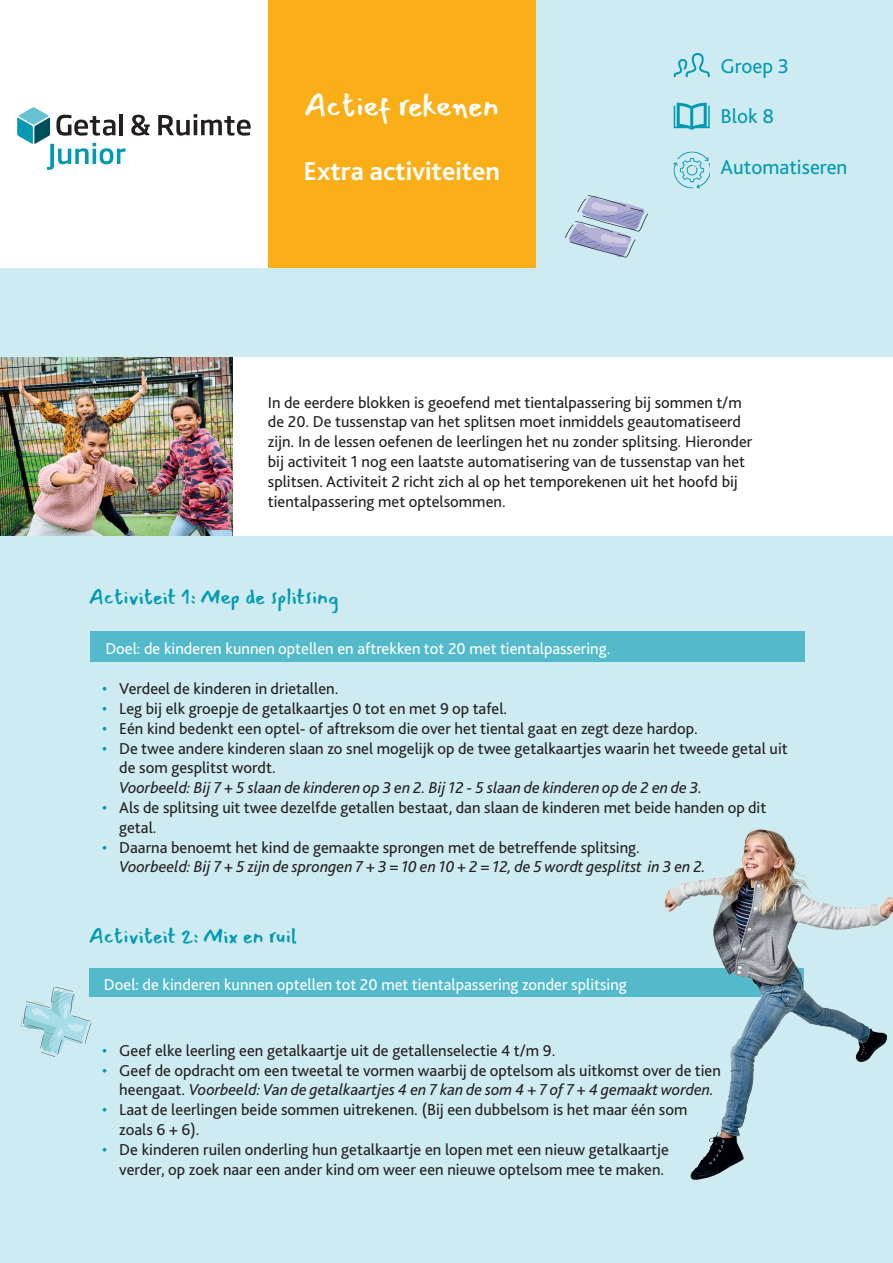
<style>
.page{position:relative;width:893px;height:1263px;background:#cdebf0}
.page>*{position:absolute;margin:0;border:0;box-sizing:border-box;transform-origin:0 0}
.t1{font:31.5px "Mansalva";color:#fff}
.t2{font:700 27px "Bliss 2";color:#fff}
.kop_blauw{font:21px "Mansalva";color:#029ab3}
.t3{font:21px "Bliss 2";color:#029ab3}
.platte_tekst{font:16.5px/19.8px "Bliss 2";color:#231f20}
.t4{font:italic 16.5px/19.8px "Bliss 2";color:#231f20}
.platte_tekst-2{font:16.5px "Bliss 2";color:#fff}
.s1{color:#029ab3}
.s2{font-style:italic}
.s3{font-style:normal;color:#029ab3}
.s4{font-style:normal}
</style>
<div class="page">
<div style="left:233px;top:357px;width:660px;height:178px;background:#fff"></div>
<div style="left:0;top:0;width:268px;height:268px;background:#fff"></div>
<svg style="left:158px;top:114px;width:93px;height:22px"></svg>
<svg style="left:131px;top:115px;width:19px;height:21px"></svg>
<svg style="left:17px;top:107px;width:108px;height:63px"></svg>
<div style="left:268px;top:0;width:268px;height:268px;background:#faaf18"></div>
<div style="left:90px;top:631px;width:715px;height:31px;background:#53bacb"></div>
<svg style="left:674px;top:53px;width:36px;height:24px"></svg>
<svg style="left:674px;top:103px;width:36px;height:27px"></svg>
<img style="left:674px;top:151px;width:36px;height:37px">
<svg style="left:565px;top:195px;width:83px;height:63px"></svg>
<img style="left:0;top:357px;width:233px;height:178px">
<div style="left:89px;top:968px;width:714px;height:29px;background:#53bacb"></div>
<svg style="left:20px;top:987px;width:72px;height:70px"></svg>
<img style="left:664px;top:829px;width:229px;height:351px">
<p class="t1" style="left:305px;top:81px;width:196px">Actief rekenen</p>
<p class="t2" style="left:304px;top:155px;width:198px">Extra activiteiten</p>
<p class="t3" style="left:720px;top:53px;width:70px">Groep 3</p>
<p class="t3" style="left:720px;top:103px;width:55px">Blok 8</p>
<p class="t3" style="left:720px;top:154px;width:128px">Automatiseren</p>
<p class="platte_tekst" style="left:268px;top:392px;width:486px">In de eerdere blokken is geoefend met tientalpassering bij sommen t/m de 20. De tussenstap van het splitsen moet inmiddels geautomatiseerd zijn. In de lessen oefenen de leerlingen het nu zonder splitsing. Hieronder bij activiteit 1 nog een laatste automatisering van de tussenstap van het splitsen. Activiteit 2 richt zich al op het temporekenen uit het hoofd bij tientalpassering met optelsommen.</p>
<p class="kop_blauw" style="left:89px;top:581px;width:251px">Activiteit 1: Mep de splitsing</p>
<p class="platte_tekst-2" style="left:105px;top:638px;width:506px">Doel: de kinderen kunnen optellen en aftrekken tot 20 met tientalpassering.</p>
<p class="platte_tekst" style="left:102px;top:678px;width:238px"><span class="s1">•</span> Verdeel de kinderen in drietallen.</p>
<p class="platte_tekst" style="left:102px;top:698px;width:407px"><span class="s1">•</span> Leg bij elk groepje de getalkaartjes 0 tot en met 9 op tafel.</p>
<p class="platte_tekst" style="left:102px;top:718px;width:597px"><span class="s1">•</span> Eén kind bedenkt een optel- of aftreksom die over het tiental gaat en zegt deze hardop.</p>
<p class="platte_tekst" style="left:119px;top:738px;width:670px;text-indent:-17px"><span class="s1">•</span> De twee andere kinderen slaan zo snel mogelijk op de twee getalkaartjes waarin het tweede getal uit de som gesplitst wordt.<br><span class="s2">Voorbeeld: Bij 7 + 5 slaan de kinderen op 3 en 2. Bij 12 - 5 slaan de kinderen op de 2 en de 3.</span></p>
<p class="platte_tekst" style="left:119px;top:797px;width:649px;text-indent:-17px"><span class="s1">•</span> Als de splitsing uit twee dezelfde getallen bestaat, dan slaan de kinderen met beide handen op dit getal.</p>
<p class="t4" style="left:119px;top:837px;width:588px;text-indent:-17px"><span class="s3">•</span> <span class="s4">Daarna benoemt het kind de gemaakte sprongen met de betreffende splitsing.<br></span>Voorbeeld: Bij 7 + 5 zijn de sprongen 7 + 3 = 10 en 10 + 2 = 12, de 5 wordt gesplitst in 3 en 2.</p>
<p class="kop_blauw" style="left:89px;top:920px;width:209px">Activiteit 2: Mix en ruil</p>
<p class="platte_tekst-2" style="left:104px;top:974px;width:524px">Doel: de kinderen kunnen optellen tot 20 met tientalpassering zonder splitsing</p>
<p class="platte_tekst" style="left:102px;top:1040px;width:455px"><span class="s1">•</span> Geef elke leerling een getalkaartje uit de getallenselectie 4 t/m 9.</p>
<p class="platte_tekst" style="left:119px;top:1060px;width:603px;text-indent:-17px"><span class="s1">•</span> Geef de opdracht om een tweetal te vormen waarbij de optelsom als uitkomst over de tien heengaat. <span class="s2">Voorbeeld: Van de getalkaartjes 4 en 7 kan de som 4 + 7 of 7 + 4 gemaakt worden.</span></p>
<p class="platte_tekst" style="left:119px;top:1099px;width:570px;text-indent:-17px"><span class="s1">•</span> Laat de leerlingen beide sommen uitrekenen. (Bij een dubbelsom is het maar één som zoals 6 + 6).</p>
<p class="platte_tekst" style="left:102px;top:1139px;width:568px;text-align:right"><span class="s1">•</span> De kinderen ruilen onderling hun getalkaartje en lopen met een nieuw getalkaartje verder, op zoek naar een ander kind om weer een nieuwe optelsom mee te maken.</p>
</div>
